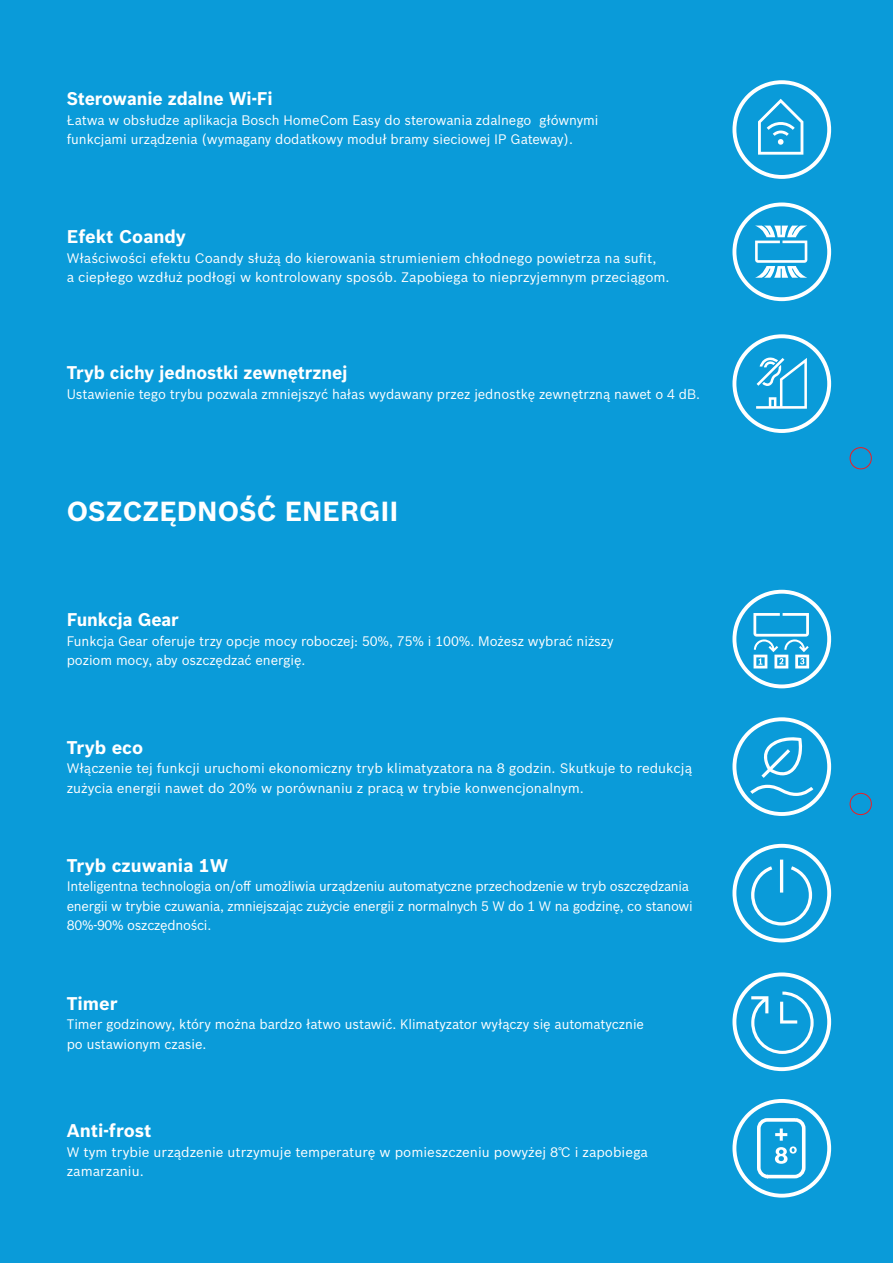
<style>
.page{position:relative;width:893px;height:1263px;background:#0a9bd9}
.page>*{position:absolute;margin:0;border:0;box-sizing:border-box;transform-origin:0 0}
.t1{font:700 27px "Bosch Sans";color:#fff}
.t2{font:700 18px "Bosch Sans";letter-spacing:-.005em;color:#fff}
.t3{font:13.5px/19.5px "Bosch Sans";letter-spacing:-.005em;color:#fff}
</style>
<div class="page">
<svg style="left:732px;top:80px;width:99px;height:99px"></svg>
<svg style="left:732px;top:202px;width:99px;height:99px"></svg>
<svg style="left:732px;top:334px;width:99px;height:99px"></svg>
<svg style="left:732px;top:590px;width:99px;height:98px"></svg>
<svg style="left:732px;top:717px;width:99px;height:99px"></svg>
<svg style="left:732px;top:972px;width:99px;height:99px"></svg>
<svg style="left:732px;top:844px;width:99px;height:98px"></svg>
<svg style="left:732px;top:1099px;width:99px;height:98px"></svg>
<div style="left:850px;top:447px;width:22px;height:22px;border:1px solid #ee1d23;border-radius:50%"></div>
<div style="left:850px;top:793px;width:22px;height:22px;border:1px solid #ee1d23;border-radius:50%"></div>
<p class="t2" style="left:67px;top:85px;width:208px">Sterowanie zdalne Wi-Fi</p>
<p class="t3" style="left:67px;top:109px;width:533px">Łatwa w obsłudze aplikacja Bosch HomeCom Easy do sterowania zdalnego głównymi funkcjami urządzenia (wymagany dodatkowy moduł bramy sieciowej IP Gateway).</p>
<p class="t2" style="left:67px;top:223px;width:121px">Efekt Coandy</p>
<p class="t3" style="left:67px;top:247px;width:604px">Właściwości efektu Coandy służą do kierowania strumieniem chłodnego powietrza na sufit,<br>a ciepłego wzdłuż podłogi w kontrolowany sposób. Zapobiega to nieprzyjemnym przeciągom.</p>
<p class="t2" style="left:67px;top:359px;width:282px">Tryb cichy jednostki zewnętrznej</p>
<p class="t3" style="left:67px;top:383px;width:635px">Ustawienie tego trybu pozwala zmniejszyć hałas wydawany przez jednostkę zewnętrzną nawet o 4 dB.</p>
<p class="t1" style="left:67px;top:491px;width:333px">OSZCZĘDNOŚĆ ENERGII</p>
<p class="t2" style="left:67px;top:606px;width:114px">Funkcja Gear</p>
<p class="t3" style="left:67px;top:630px;width:548px">Funkcja Gear oferuje trzy opcje mocy roboczej: 50%, 75% i 100%. Możesz wybrać niższy poziom mocy, aby oszczędzać energię.</p>
<p class="t2" style="left:67px;top:734px;width:78px">Tryb eco</p>
<p class="t3" style="left:67px;top:758px;width:627px">Włączenie tej funkcji uruchomi ekonomiczny tryb klimatyzatora na 8 godzin. Skutkuje to redukcją zużycia energii nawet do 20% w porównaniu z pracą w trybie konwencjonalnym.</p>
<p class="t2" style="left:67px;top:852px;width:163px">Tryb czuwania 1W</p>
<p class="t3" style="left:67px;top:876px;width:627px">Inteligentna technologia on/off umożliwia urządzeniu automatyczne przechodzenie w tryb oszczędzania energii w trybie czuwania, zmniejszając zużycie energii z normalnych 5 W do 1 W na godzinę, co stanowi<br>80%-90% oszczędności.</p>
<p class="t2" style="left:67px;top:989px;width:52px">Timer</p>
<p class="t3" style="left:67px;top:1013px;width:579px">Timer godzinowy, który można bardzo łatwo ustawić. Klimatyzator wyłączy się automatycznie po ustawionym czasie.</p>
<p class="t2" style="left:67px;top:1117px;width:86px">Anti-frost</p>
<p class="t3" style="left:67px;top:1141px;width:583px">W tym trybie urządzenie utrzymuje temperaturę w pomieszczeniu powyżej 8℃ i zapobiega zamarzaniu.</p>
</div>
